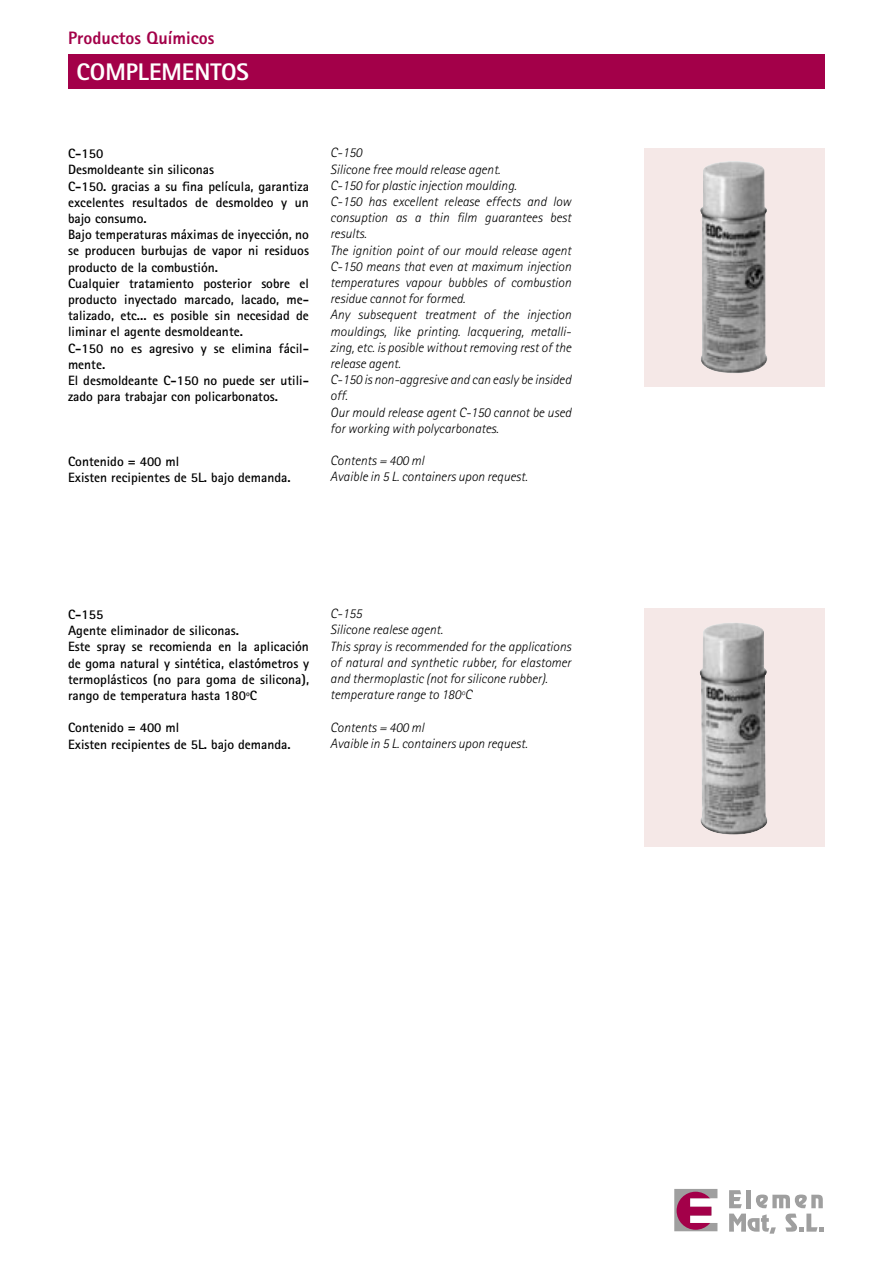
<style>
.page{position:relative;width:893px;height:1263px;background:#fff}
.page>*{position:absolute;margin:0;border:0;box-sizing:border-box;transform-origin:0 0}
.t1{font:800 24px "Rotis Sans Serif";color:#fff}
.t2{font:800 18px "Rotis Sans Serif";color:#a30049}
.t3{font:italic 300 13.5px/16.2px "Rotis Sans Serif";color:#000;text-align:justify}
.t4{font:700 13.5px/16.2px "Rotis Sans Serif";color:#000;text-align:justify}
</style>
<div class="page">
<div style="left:68px;top:54px;width:757px;height:34px;background:#a30049"></div>
<svg style="left:674px;top:1189px;width:43px;height:42px"></svg>
<svg style="left:729px;top:1190px;width:94px;height:44px"></svg>
<div style="left:644px;top:148px;width:181px;height:239px;background:#f5e8e7"></div>
<img style="left:700px;top:161px;width:68px;height:212px">
<div style="left:644px;top:608px;width:181px;height:239px;background:#f5e8e7"></div>
<img style="left:699px;top:623px;width:69px;height:212px">
<p class="t2" style="left:68px;top:27px;width:148px">Productos Químicos</p>
<p class="t1" style="left:77px;top:56px;width:174px">COMPLEMENTOS</p>
<p class="t4" style="left:68px;top:145px;width:37px">C-150</p>
<p class="t4" style="left:68px;top:161px;width:147px">Desmoldeante sin siliconas</p>
<p class="t4" style="left:68px;top:178px;width:242px">C-150. gracias a su fina película, garantiza excelentes resultados de desmoldeo y un bajo consumo.</p>
<p class="t4" style="left:68px;top:226px;width:242px">Bajo temperaturas máximas de inyección, no se producen burbujas de vapor ni residuos producto de la combustión.</p>
<p class="t4" style="left:68px;top:275px;width:242px">Cualquier tratamiento posterior sobre el producto inyectado marcado, lacado, me&shy;talizado, etc... es posible sin necesidad de liminar el agente desmoldeante.</p>
<p class="t4" style="left:68px;top:340px;width:242px">C-150 no es agresivo y se elimina fácil&shy;mente.</p>
<p class="t4" style="left:68px;top:372px;width:242px">El desmoldeante C-150 no puede ser utili&shy;zado para trabajar con policarbonatos.</p>
<p class="t4" style="left:68px;top:453px;width:113px">Contenido = 400 ml</p>
<p class="t4" style="left:68px;top:469px;width:224px">Existen recipientes de 5L. bajo demanda.</p>
<p class="t3" style="left:330px;top:145px;width:33px">C-150</p>
<p class="t3" style="left:330px;top:161px;width:172px">Silicone free mould release agent.</p>
<p class="t3" style="left:330px;top:177px;width:188px">C-150 for plastic injection moulding.</p>
<p class="t3" style="left:330px;top:194px;width:242px">C-150 has excellent release effects and low consuption as a thin film guarantees best results.</p>
<p class="t3" style="left:330px;top:242px;width:242px">The ignition point of our mould release agent C-150 means that even at maximum injection temperatures vapour bubbles of combustion residue cannot for formed.</p>
<p class="t3" style="left:330px;top:307px;width:242px;text-align:left">Any subsequent treatment of the injection mouldings, like printing. lacquering, metalli&shy;zing, etc. is posible without removing rest of the release agent.</p>
<p class="t3" style="left:330px;top:372px;width:242px">C-150 is non-aggresive and can easly be insided off.</p>
<p class="t3" style="left:330px;top:404px;width:242px">Our mould release agent C-150 cannot be used for working with polycarbonates.</p>
<p class="t3" style="left:330px;top:453px;width:95px">Contents = 400 ml</p>
<p class="t3" style="left:330px;top:469px;width:199px">Avaible in 5 L. containers upon request.</p>
<p class="t4" style="left:68px;top:606px;width:37px">C-155</p>
<p class="t4" style="left:68px;top:622px;width:172px">Agente eliminador de siliconas.</p>
<p class="t4" style="left:68px;top:638px;width:242px">Este spray se recomienda en la aplicación de goma natural y sintética, elastómetros y termoplásticos (no para goma de silicona), rango de temperatura hasta 180ºC</p>
<p class="t4" style="left:68px;top:719px;width:113px">Contenido = 400 ml</p>
<p class="t4" style="left:68px;top:736px;width:224px">Existen recipientes de 5L. bajo demanda.</p>
<p class="t3" style="left:330px;top:606px;width:33px">C-155</p>
<p class="t3" style="left:330px;top:622px;width:114px">Silicone realese agent.</p>
<p class="t3" style="left:330px;top:638px;width:242px">This spray is recommended for the applications of natural and synthetic rubber, for elastomer and thermoplastic (not for silicone rubber).</p>
<p class="t3" style="left:330px;top:687px;width:143px">temperature range to 180ºC</p>
<p class="t3" style="left:330px;top:719px;width:95px">Contents = 400 ml</p>
<p class="t3" style="left:330px;top:735px;width:199px">Avaible in 5 L. containers upon request.</p>
</div>
